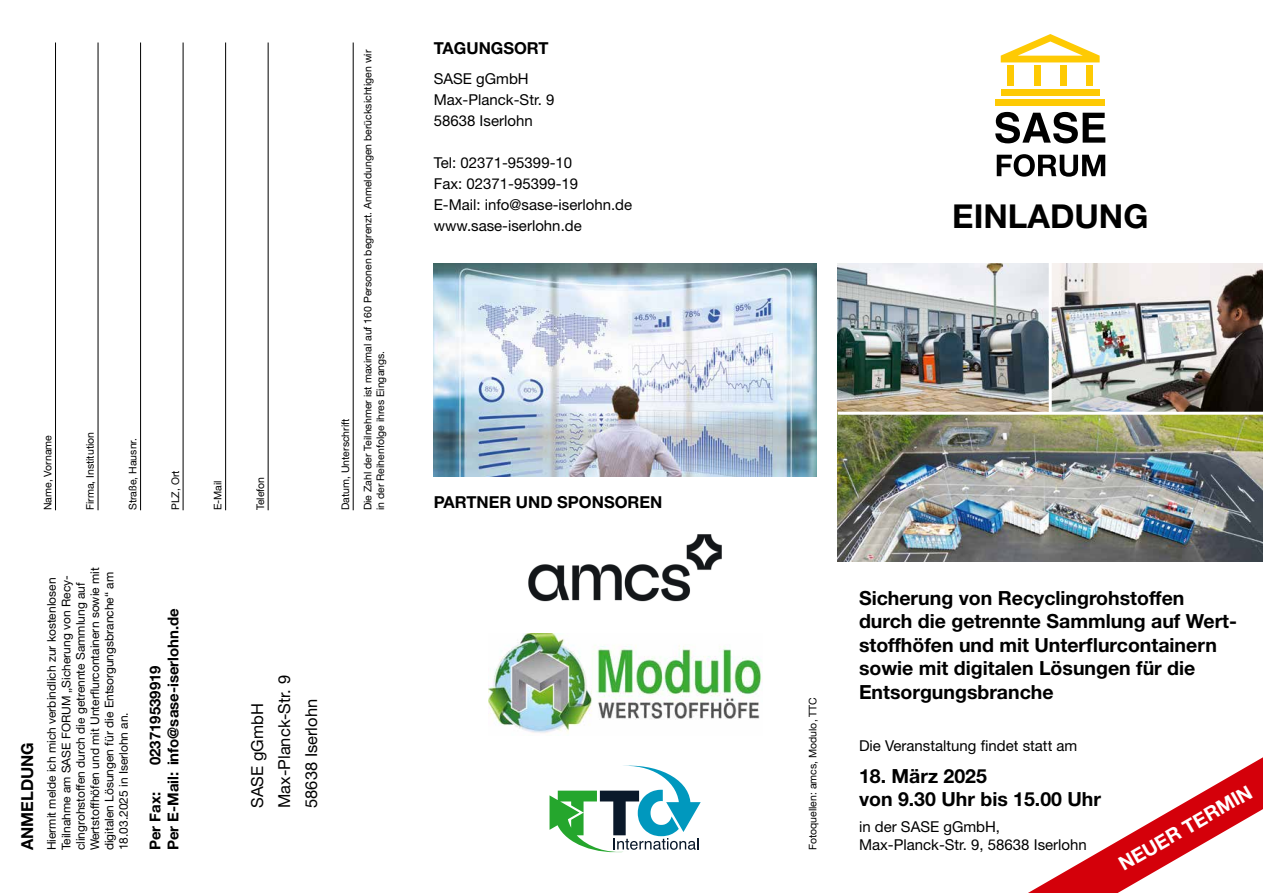
<style>
.page{position:relative;width:1263px;height:893px;background:#fff}
.page>*{position:absolute;margin:0;border:0;box-sizing:border-box;transform-origin:0 0}
.t1{font:700 33px "Helvetica Neue LT Std";color:#000}
.t2{font:700 19.5px/23.4px "Helvetica Neue LT Std";color:#000}
.t3{font:700 19.5px "Helvetica Neue LT Std";color:#fff}
.t4{font:700 16.5px "Helvetica Neue LT Std";color:#000}
.t5{font:16.5px/27px "Helvetica Neue LT Std";color:#000}
.t6{font:15px/21px "Helvetica Neue LT Std";color:#000}
.t7{font:700 15px/18px "Helvetica Neue LT Std";color:#000}
.t8{font:12px/14.4px "Helvetica Neue LT Std";color:#000}
.t9{font:10.5px/22.4px "Helvetica Neue LT Std";color:#000}
</style>
<div class="page">
<svg style="left:995px;top:112px;width:110px;height:31px"></svg>
<div style="left:996px;top:99px;width:108px;height:7px;background:#feca03"></div>
<div style="left:1001px;top:89px;width:99px;height:7px;background:#feca03"></div>
<div style="left:1007px;top:66px;width:7px;height:20px;background:#feca03"></div>
<div style="left:1034px;top:66px;width:6px;height:20px;background:#feca03"></div>
<div style="left:1059px;top:66px;width:7px;height:20px;background:#feca03"></div>
<div style="left:1086px;top:66px;width:7px;height:20px;background:#feca03"></div>
<svg style="left:1001px;top:34px;width:99px;height:28px"></svg>
<svg style="left:997px;top:154px;width:108px;height:23px"></svg>
<img style="left:434px;top:264px;width:382px;height:212px">
<hr style="left:55px;top:43px;width:1px;height:467px;background:#000">
<hr style="left:98px;top:43px;width:1px;height:467px;background:#000">
<hr style="left:140px;top:43px;width:1px;height:467px;background:#000">
<hr style="left:183px;top:43px;width:1px;height:467px;background:#000">
<hr style="left:225px;top:43px;width:1px;height:467px;background:#000">
<hr style="left:268px;top:43px;width:1px;height:467px;background:#000">
<hr style="left:353px;top:43px;width:1px;height:467px;background:#000">
<img style="left:528px;top:534px;width:194px;height:68px">
<img style="left:488px;top:634px;width:274px;height:99px">
<svg style="left:549px;top:765px;width:152px;height:88px"></svg>
<img style="left:838px;top:264px;width:425px;height:297px">
<hr style="left:838px;top:412px;width:425px;height:3px;background:#fff">
<hr style="left:1049px;top:259px;width:3px;height:154px;background:#fff">
<svg style="left:1028px;top:757px;width:235px;height:136px"></svg>
<p class="t9" style="left:36px;top:510px;width:77px;rotate:-90deg">Name, Vorname</p>
<p class="t9" style="left:79px;top:510px;width:80px;rotate:-90deg">Firma, Institution</p>
<p class="t9" style="left:121px;top:510px;width:74px;rotate:-90deg">Straße, Hausnr.</p>
<p class="t9" style="left:164px;top:510px;width:41px;rotate:-90deg">PLZ, Ort</p>
<p class="t9" style="left:206px;top:510px;width:31px;rotate:-90deg">E-Mail</p>
<p class="t9" style="left:249px;top:510px;width:35px;rotate:-90deg">Telefon</p>
<h3 class="t4" style="left:17px;top:850px;width:110px;rotate:-90deg">ANMELDUNG</h3>
<p class="t8" style="left:73px;top:850px;width:285px;rotate:-90deg">clingrohstoffen durch die getrennte Sammlung auf Wertstoffhöfen und mit Unterflurcontainern sowie mit digitalen Lösungen für die Entsorgungsbranche“ am 18.03.2025 in Iserlohn an.</p>
<p class="t8" style="left:44px;top:850px;width:277px;rotate:-90deg">Hiermit melde ich mich verbindlich zur kostenlosen<br>Teilnahme am SASE FORUM „Sicherung von Recy-</p>
<p class="t7" style="left:146px;top:850px;width:244px;text-indent:85px;rotate:-90deg">023719539919<br>Per E-Mail: info@sase-iserlohn.de</p>
<p class="t7" style="left:146px;top:850px;width:60px;rotate:-90deg">Per Fax:</p>
<h3 class="t5" style="left:243px;top:808px;width:134px;rotate:-90deg">SASE gGmbH<br>Max-Planck-Str. 9<br>58638 Iserlohn</h3>
<p class="t9" style="left:334px;top:510px;width:462px;rotate:-90deg">Datum, Unterschrift<br>Die Zahl der Teilnehmer ist maximal auf 160 Personen begrenzt. Anmeldungen berücksichtigen wir</p>
<p class="t9" style="left:369px;top:510px;width:161px;rotate:-90deg">in der Reihenfolge ihres Eingangs.</p>
<h3 class="t4" style="left:434px;top:38px;width:116px">TAGUNGSORT</h3>
<p class="t6" style="left:434px;top:68px;width:122px">SASE gGmbH<br>Max-Planck-Str. 9<br>58638 Iserlohn</p>
<p class="t6" style="left:434px;top:152px;width:200px">Tel: 02371-95399-10<br>Fax: 02371-95399-19<br>E-Mail: info@sase-iserlohn.de www.sase-iserlohn.de</p>
<h3 class="t4" style="left:434px;top:492px;width:230px">PARTNER UND SPONSOREN</h3>
<h1 class="t1" style="left:952px;top:195px;width:198px">EINLADUNG</h1>
<p class="t9" style="left:801px;top:850px;width:155px;rotate:-90deg">Fotoquellen: amcs, Modulo, TTC</p>
<h2 class="t2" style="left:859px;top:586px;width:380px">Sicherung von Recyclingrohstoffen durch die getrennte Sammlung auf Wert&shy;stoffhöfen und mit Unterflurcontainern sowie mit digitalen Lösungen für die Entsorgungsbranche</h2>
<p class="t6" style="left:859px;top:735px;width:220px">Die Veranstaltung findet statt am</p>
<h2 class="t2" style="left:859px;top:763px;width:244px">18. März 2025<br>von 9.30 Uhr bis 15.00 Uhr</h2>
<p class="t6" style="left:859px;top:816px;width:143px">in der SASE gGmbH,</p>
<p class="t6" style="left:859px;top:834px;width:229px">Max-Planck-Str. 9, 58638 Iserlohn</p>
<h2 class="t3" style="left:1114px;top:855px;width:152px;rotate:-30deg">NEUER TERMIN</h2>
</div>
